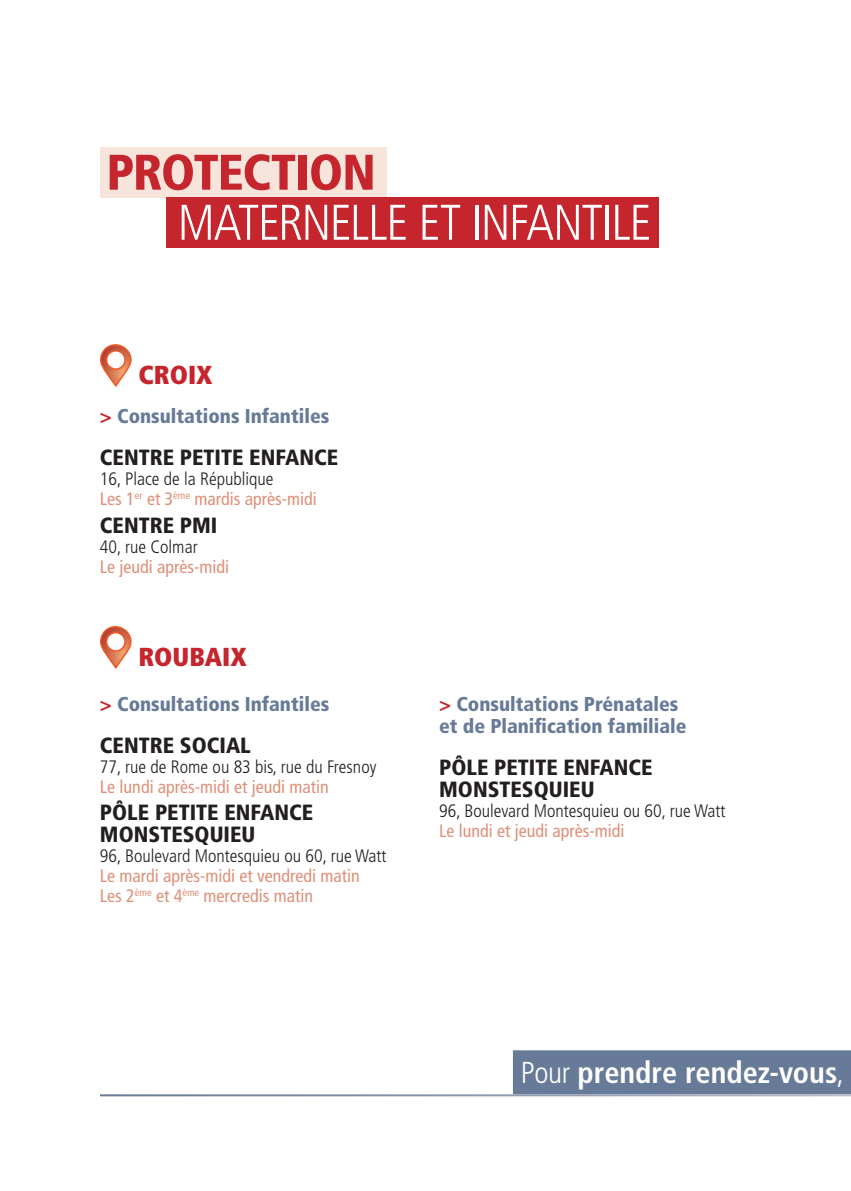
<style>
.page{position:relative;width:851px;height:1191px;background:#fff}
.page>*{position:absolute;margin:0;border:0;box-sizing:border-box;transform-origin:0 0}
.t1{font:300 condensed 50px "Frutiger LT Std";letter-spacing:-.025em;color:#fff}
.t2{font:900 condensed 50px "Frutiger LT Std";letter-spacing:-.02em;color:#c5252c}
.t3{font:700 condensed 30.2px "Frutiger LT Std";color:#fff}
.t4{font:900 condensed 26px "Frutiger LT Std";color:#c5252c}
.t5{font:900 condensed 22px/22px "Frutiger LT Std";color:#231f20}
.t6{font:900 condensed 20px/22px "Frutiger LT Std";color:#677a97}
.t7{font:condensed 18px/20px "Frutiger LT Std";color:#de9079}
.t8{font:300 condensed 18px "Frutiger LT Std";color:#231f20}
.s1{color:#c5252c}
.s2{font-weight:300;color:#231f20}
.s3{font-weight:300}
</style>
<div class="page">
<div style="left:100px;top:147px;width:286px;height:50px;background:#f7e5dc"></div>
<div style="left:166px;top:197px;width:492px;height:51px;background:#c5252c"></div>
<svg style="left:100px;top:344px;width:32px;height:43px"></svg>
<div style="left:513px;top:1050px;width:337px;height:44px;background:#677a97"></div>
<svg style="left:100px;top:626px;width:32px;height:43px"></svg>
<h1 class="t2" style="left:106px;top:142px;width:271px">PROTECTION</h1>
<h1 class="t1" style="left:178px;top:194px;width:475px">MATERNELLE ET INFANTILE</h1>
<h3 class="t4" style="left:138px;top:359px;width:76px">CROIX</h3>
<p class="t6" style="left:100px;top:405px;width:231px"><span class="s1">&gt;</span> Consultations Infantiles</p>
<p class="t5" style="left:100px;top:446px;width:240px">CENTRE PETITE ENFANCE</p>
<p class="t7" style="left:100px;top:469px;width:218px"><span class="s2">16, Place de la République<br></span>Les 1<sup>er</sup> et 3<sup>ème</sup> mardis après-midi</p>
<p class="t5" style="left:100px;top:514px;width:119px">CENTRE PMI</p>
<p class="t8" style="left:100px;top:536px;width:99px">40, rue Colmar</p>
<p class="t7" style="left:100px;top:556px;width:131px">Le jeudi après-midi</p>
<h3 class="t4" style="left:138px;top:640px;width:110px">ROUBAIX</h3>
<p class="t6" style="left:100px;top:692px;width:231px"><span class="s1">&gt;</span> Consultations Infantiles</p>
<p class="t5" style="left:100px;top:734px;width:152px">CENTRE SOCIAL</p>
<p class="t8" style="left:100px;top:756px;width:278px">77, rue de Rome ou 83 bis, rue du Fresnoy</p>
<p class="t7" style="left:100px;top:776px;width:230px">Le lundi après-midi et jeudi matin</p>
<p class="t5" style="left:100px;top:801px;width:215px">PÔLE PETITE ENFANCE<br>MONSTESQUIEU</p>
<p class="t8" style="left:100px;top:845px;width:288px">96, Boulevard Montesquieu ou 60, rue Watt</p>
<p class="t7" style="left:100px;top:866px;width:261px">Le mardi après-midi et vendredi matin<br>Les 2<sup>ème</sup> et 4<sup>ème</sup> mercredis matin</p>
<p class="t6" style="left:439px;top:692px;width:249px"><span class="s1">&gt;</span> Consultations Prénatales et de Planification familiale</p>
<p class="t5" style="left:439px;top:756px;width:215px">PÔLE PETITE ENFANCE<br>MONSTESQUIEU</p>
<p class="t8" style="left:439px;top:800px;width:288px">96, Boulevard Montesquieu ou 60, rue Watt</p>
<p class="t7" style="left:439px;top:820px;width:187px">Le lundi et jeudi après-midi</p>
<h2 class="t3" style="left:520px;top:1054px;width:325px"><span class="s3">Pour</span> prendre rendez-vous<span class="s3">,</span></h2>
</div>
